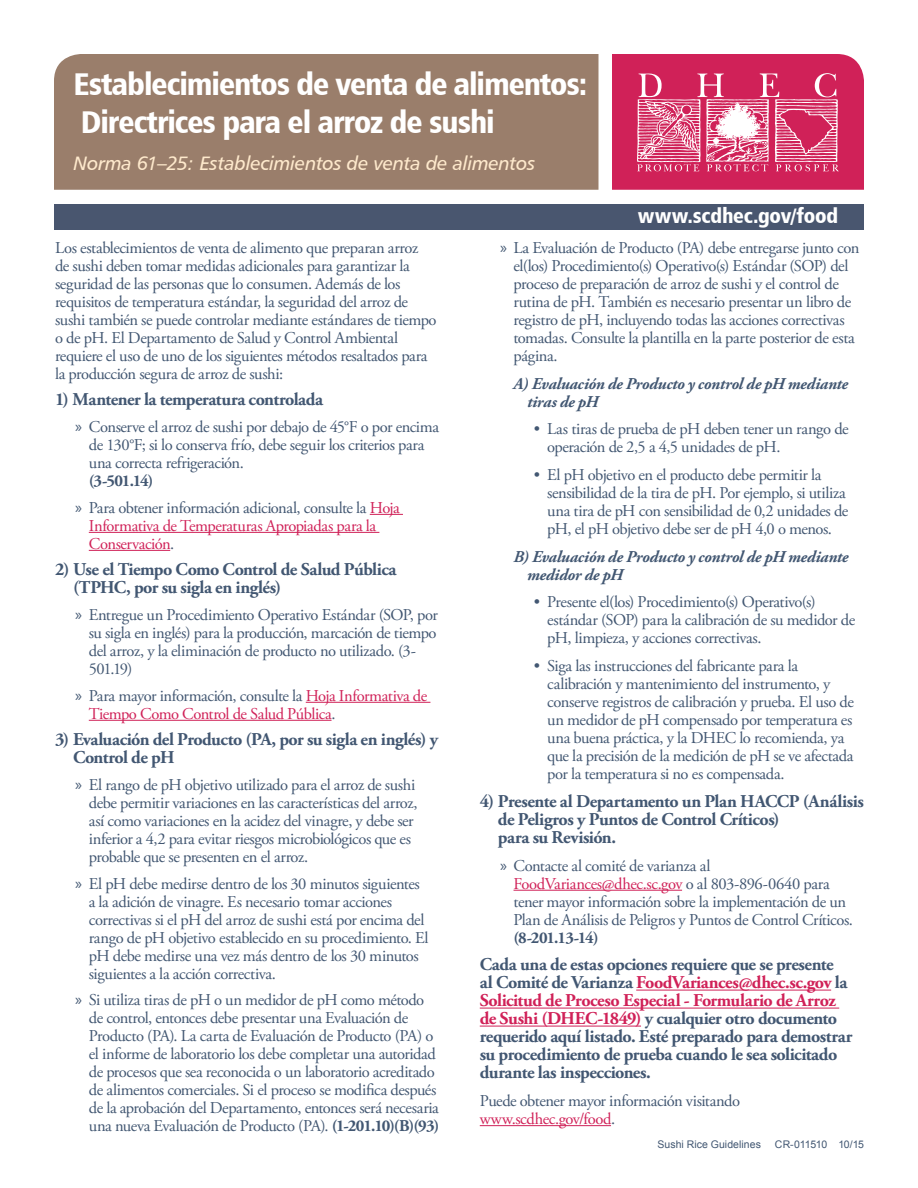
<style>
.page{position:relative;width:918px;height:1188px;background:#fff}
.page>*{position:absolute;margin:0;border:0;box-sizing:border-box;transform-origin:0 0}
.t1{font:31.5px/37.8px "Humanist 777 BT Black Condensed B";letter-spacing:-.035em;color:#fff}
.t2{font:21px "Humanist 777 BT Black Condensed B";letter-spacing:-.01em;color:#fff}
.t3{font:19.5px "Humanist 777 BT Italic B";letter-spacing:-.015em;color:#fee9cc}
.t4{font:700 18px/18px "Adobe Garamond Pro";letter-spacing:-.025em;color:#425772}
.t5{font:16.5px/18px "Adobe Garamond Pro";letter-spacing:-.03em;color:#425772}
.t6{font:16.5px/18px "Adobe Garamond Pro";letter-spacing:-.03em;color:#d02158}
.t7{font:italic 700 16.5px/18px "Adobe Garamond Pro";letter-spacing:-.015em;color:#425772}
.t8{font:700 16.5px "Adobe Garamond Pro";letter-spacing:-.055em;color:#425772}
.t9{font:10.5px "Arial";letter-spacing:.005em;color:#425772}
.t10{font:10.5px "Arial";letter-spacing:-.025em;color:#425772}
.s1{font-family:"Myriad Pro"}
.s2{font-weight:700}
.s3{color:#d02158}
.s4{color:#425772}
.s5{font-family:"Myriad Pro";color:#425772}
</style>
<div class="page">
<div style="left:54px;top:54px;width:544px;height:136px;background:#9a7e6b"></div>
<svg style="left:612px;top:54px;width:252px;height:136px;background:#d84875"></svg>
<div style="left:54px;top:204px;width:810px;height:26px;background:#49566f"></div>
<hr style="left:370px;top:514px;width:33px;height:1px;background:#d02158">
<hr style="left:89px;top:532px;width:290px;height:1px;background:#d02158">
<hr style="left:89px;top:550px;width:81px;height:1px;background:#d02158">
<hr style="left:306px;top:702px;width:124px;height:1px;background:#d02158">
<hr style="left:89px;top:720px;width:243px;height:1px;background:#d02158">
<hr style="left:514px;top:890px;width:168px;height:1px;background:#d02158">
<hr style="left:636px;top:990px;width:195px;height:1px;background:#d02158">
<hr style="left:480px;top:1008px;width:359px;height:1px;background:#d02158">
<hr style="left:480px;top:1026px;width:161px;height:1px;background:#d02158">
<hr style="left:480px;top:1125px;width:131px;height:1px;background:#d02158">
<h1 class="t1" style="left:73px;top:64px;width:516px">Establecimientos de venta de alimentos:<br>Directrices para el arroz de sushi</h1>
<p class="t3" style="left:73px;top:151px;width:463px">Norma 61–25: Establecimientos de venta de alimentos</p>
<p class="t2" style="left:638px;top:202px;width:202px">www.scdhec.gov/food</p>
<p class="t5" style="left:55px;top:239px;width:383px">Los establecimientos de venta de alimento que preparan arroz de sushi deben tomar medidas adicionales para garantizar la seguridad de las personas que lo consumen. Además de los requisitos de temperatura estándar, la seguridad del arroz de sushi también se puede controlar mediante estándares de tiempo o de pH. El Departamento de Salud y Control Ambiental requiere el uso de uno de los siguientes métodos resaltados para la producción segura de arroz de sushi:</p>
<p class="t4" style="left:55px;top:391px;width:270px">1) Mantener la temperatura controlada</p>
<p class="t5" style="left:89px;top:418px;width:352px;text-indent:-13px"><span class="s1">»</span> Conserve el arroz de sushi por debajo de 45°F o por encima de 130°F; si lo conserva frío, debe seguir los criterios para una correcta refrigeración.</p>
<p class="t5" style="left:75px;top:468px;width:326px;line-height:26.7px;text-indent:13px"><span class="s2">(3-501.14)<br></span><span class="s1">»</span> Para obtener información adicional, consulte la <span class="s3">Hoja</span></p>
<p class="t6" style="left:89px;top:517px;width:289px">Informativa de Temperaturas Apropiadas para la<br>Conservación<span class="s4">.</span></p>
<p class="t4" style="left:73px;top:561px;width:325px;text-indent:-18px">2) Use el Tiempo Como Control de Salud Pública (TPHC, por su sigla en inglés)</p>
<p class="t5" style="left:89px;top:606px;width:351px;text-indent:-13px"><span class="s1">»</span> Entregue un Procedimiento Operativo Estándar (SOP, por su sigla en inglés) para la producción, marcación de tiempo del arroz, y la eliminación de producto no utilizado. (3- 501.19)</p>
<p class="t6" style="left:89px;top:687px;width:340px;text-indent:-13px"><span class="s5">»</span> <span class="s4">Para mayor información, consulte la</span> Hoja Informativa de<br>Tiempo Como Control de Salud Pública<span class="s4">.</span></p>
<p class="t4" style="left:73px;top:731px;width:367px;text-indent:-18px">3) Evaluación del Producto (PA, por su sigla en inglés) y<br>Control de pH</p>
<p class="t5" style="left:89px;top:776px;width:330px;text-indent:-13px"><span class="s1">»</span> El rango de pH objetivo utilizado para el arroz de sushi debe permitir variaciones en las características del arroz, así como variaciones en la acidez del vinagre, y debe ser inferior a 4,2 para evitar riesgos microbiológicos que es probable que se presenten en el arroz.</p>
<p class="t5" style="left:89px;top:875px;width:341px;text-indent:-13px"><span class="s1">»</span> El pH debe medirse dentro de los 30 minutos siguientes a la adición de vinagre. Es necesario tomar acciones correctivas si el pH del arroz de sushi está por encima del rango de pH objetivo establecido en su procedimiento. El pH debe medirse una vez más dentro de los 30 minutos siguientes a la acción correctiva.</p>
<p class="t5" style="left:89px;top:992px;width:352px;text-indent:-13px"><span class="s1">»</span> Si utiliza tiras de pH o un medidor de pH como método de control, entonces debe presentar una Evaluación de Producto (PA). La carta de Evaluación de Producto (PA) o el informe de laboratorio los debe completar una autoridad de procesos que sea reconocida o un laboratorio acreditado de alimentos comerciales. Si el proceso se modifica después de la aprobación del Departamento, entonces será necesaria una nueva Evaluación de Producto (PA). <span class="s2">(1-201.10)(B)(93)</span></p>
<p class="t5" style="left:514px;top:239px;width:347px;text-indent:-13px"><span class="s1">»</span> La Evaluación de Producto (PA) debe entregarse junto con el(los) Procedimiento(s) Operativo(s) Estándar (SOP) del proceso de preparación de arroz de sushi y el control de rutina de pH. También es necesario presentar un libro de registro de pH, incluyendo todas las acciones correctivas tomadas. Consulte la plantilla en la parte posterior de esta página.</p>
<p class="t7" style="left:527px;top:375px;width:323px;text-indent:-14px">A) Evaluación de Producto y control de pH mediante tiras de pH</p>
<p class="t5" style="left:547px;top:421px;width:303px;text-indent:-13px">• Las tiras de prueba de pH deben tener un rango de operación de 2,5 a 4,5 unidades de pH.</p>
<p class="t5" style="left:547px;top:466px;width:303px;text-indent:-13px">• El pH objetivo en el producto debe permitir la sensibilidad de la tira de pH. Por ejemplo, si utiliza una tira de pH con sensibilidad de 0,2 unidades de pH, el pH objetivo debe ser de pH 4,0 o menos.</p>
<p class="t7" style="left:527px;top:548px;width:323px;text-indent:-13px">B) Evaluación de Producto y control de pH mediante medidor de pH</p>
<p class="t5" style="left:547px;top:594px;width:309px;text-indent:-13px">• Presente el(los) Procedimiento(s) Operativo(s) estándar (SOP) para la calibración de su medidor de pH, limpieza, y acciones correctivas.</p>
<p class="t5" style="left:547px;top:657px;width:308px;text-indent:-13px">• Siga las instrucciones del fabricante para la calibración y mantenimiento del instrumento, y conserve registros de calibración y prueba. El uso de un medidor de pH compensado por temperatura es una buena práctica, y la DHEC lo recomienda, ya que la precisión de la medición de pH se ve afectada por la temperatura si no es compensada.</p>
<p class="t4" style="left:498px;top:792px;width:367px;text-indent:-18px">4) Presente al Departamento un Plan HACCP (Análisis de Peligros y Puntos de Control Críticos)<br>para su Revisión.</p>
<p class="t5" style="left:514px;top:857px;width:341px;text-indent:-13px"><span class="s1">»</span> Contacte al comité de varianza al <span class="s3">FoodVariances@dhec.sc.gov</span> o al 803-896-0640 para tener mayor información sobre la implementación de un Plan de Análisis de Peligros y Puntos de Control Críticos.</p>
<p class="t8" style="left:514px;top:928px;width:87px">(8-201.13-14)</p>
<p class="t4" style="left:480px;top:956px;width:374px">Cada una de estas opciones requiere que se presente<br>al Comité de Varianza <span class="s3">FoodVariances@dhec.sc.gov</span> la <span class="s3">Solicitud de Proceso Especial - Formulario de Arroz de Sushi (DHEC-1849)</span> y cualquier otro documento requerido aquí listado. Esté preparado para demostrar su procedimiento de prueba cuando le sea solicitado durante las inspecciones.</p>
<p class="t5" style="left:480px;top:1092px;width:262px">Puede obtener mayor información visitando <span class="s3">www.scdhec.gov/food</span>.</p>
<p class="t9" style="left:658px;top:1137px;width:105px">Sushi Rice Guidelines</p>
<p class="t10" style="left:775px;top:1137px;width:91px">CR-011510 10/15</p>
</div>
